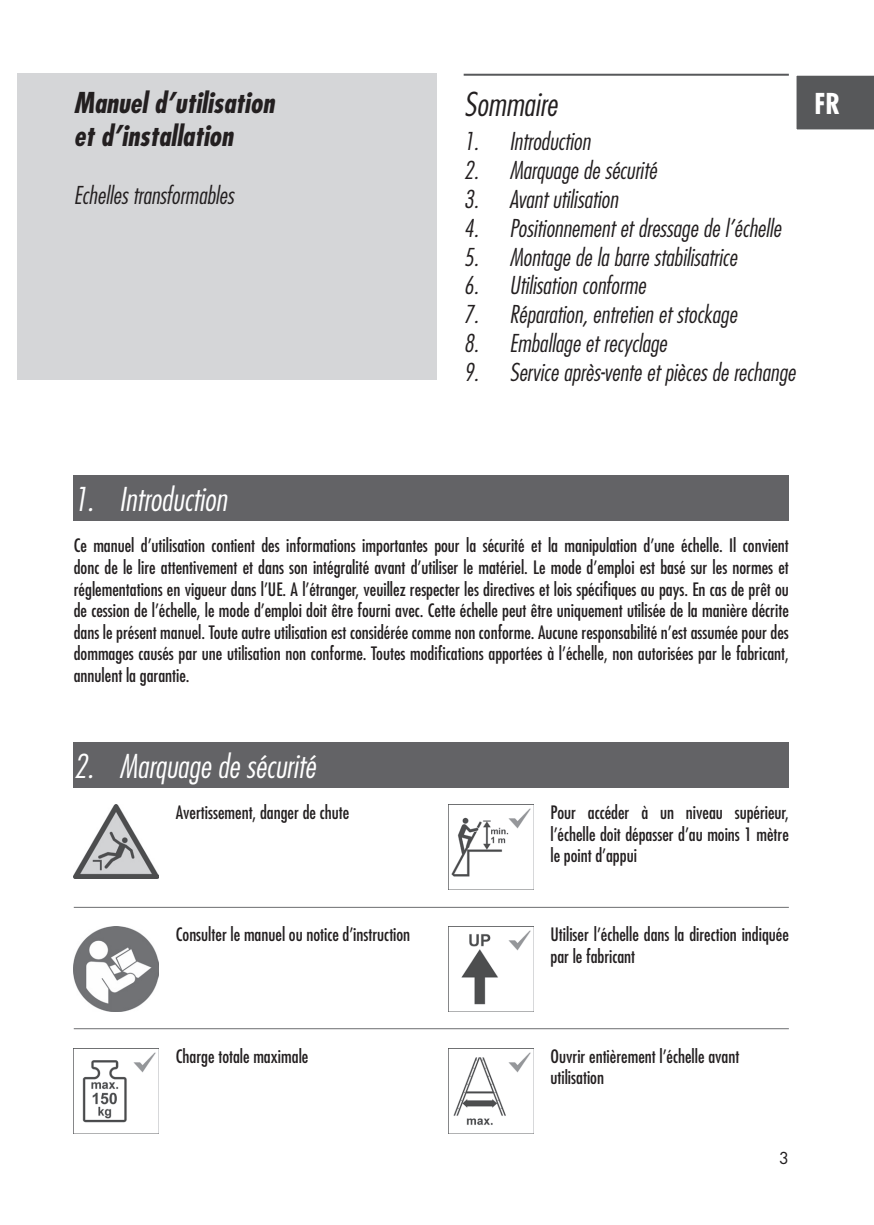
<style>
.page{position:relative;width:874px;height:1225px;background:#fff}
.page>*{position:absolute;margin:0;border:0;box-sizing:border-box;transform-origin:0 0}
.t1{font:italic 300 condensed 32px "Futura";color:#fff}
.t2{font:italic 300 condensed 32px "Futura";color:#231f20}
.t3{font:italic 700 condensed 28px/33.6px "Futura";color:#231f20}
.t4{font:700 condensed 28px "Futura";color:#fff}
.t5{font:italic 300 condensed 24px "Futura";color:#231f20}
.t6{font:condensed 18px/21.6px "Futura";color:#231f20;text-align:justify}
.t7{font:16px "Futura";color:#231f20}
</style>
<div class="page">
<div style="left:17px;top:74px;width:420px;height:306px;background:#d5d6d8"></div>
<div style="left:74px;top:475px;width:714px;height:45px;background:#636366"></div>
<div style="left:796px;top:75px;width:77px;height:55px;background:#57585a"></div>
<hr style="left:463px;top:74px;width:325px;height:2px;background:#57585a">
<div style="left:74px;top:742px;width:714px;height:45px;background:#636366"></div>
<hr style="left:74px;top:907px;width:714px;height:1px;background:#6c6d70">
<img style="left:74px;top:926px;width:85px;height:85px">
<img style="left:74px;top:1048px;width:85px;height:85px">
<img style="left:74px;top:804px;width:85px;height:74px">
<hr style="left:74px;top:1028px;width:714px;height:1px;background:#6c6d70">
<img style="left:448px;top:804px;width:85px;height:85px">
<img style="left:448px;top:926px;width:85px;height:85px">
<img style="left:448px;top:1048px;width:85px;height:85px">
<h2 class="t3" style="left:74px;top:85px;width:202px">Manuel d’utilisation et d’installation</h2>
<h3 class="t5" style="left:74px;top:180px;width:161px">Echelles transformables</h3>
<h1 class="t2" style="left:463px;top:84px;width:95px">Sommaire</h1>
<h3 class="t5" style="left:463px;top:126px;width:128px">1. Introduction</h3>
<h3 class="t5" style="left:463px;top:155px;width:194px">2. Marquage de sécurité</h3>
<h3 class="t5" style="left:463px;top:184px;width:155px">3. Avant utilisation</h3>
<h3 class="t5" style="left:463px;top:213px;width:318px">4. Positionnement et dressage de l’échelle</h3>
<h3 class="t5" style="left:463px;top:242px;width:274px">5. Montage de la barre stabilisatrice</h3>
<h3 class="t5" style="left:463px;top:270px;width:183px">6. Utilisation conforme</h3>
<h3 class="t5" style="left:463px;top:299px;width:274px">7. Réparation, entretien et stockage</h3>
<h3 class="t5" style="left:463px;top:328px;width:204px">8. Emballage et recyclage</h3>
<h3 class="t5" style="left:463px;top:357px;width:333px">9. Service après-vente et pièces de rechange</h3>
<h2 class="t4" style="left:814px;top:86px;width:27px">FR</h2>
<h1 class="t1" style="left:74px;top:479px;width:155px">1. Introduction</h1>
<p class="t6" style="left:74px;top:534px;width:716px">Ce manuel d’utilisation contient des informations importantes pour la sécurité et la manipulation d’une échelle. Il convient donc de le lire attentivement et dans son intégralité avant d’utiliser le matériel. Le mode d’emploi est basé sur les normes et réglementations en vigueur dans l’UE. A l’étranger, veuillez respecter les directives et lois spécifiques au pays. En cas de prêt ou de cession de l’échelle, le mode d’emploi doit être fourni avec. Cette échelle peut être uniquement utilisée de la manière décrite dans le présent manuel. Toute autre utilisation est considérée comme non conforme. Aucune responsabilité n’est assumée pour des dommages causés par une utilisation non conforme. Toutes modifications apportées à l’échelle, non autorisées par le fabricant, annulent la garantie.</p>
<h1 class="t1" style="left:74px;top:745px;width:243px">2. Marquage de sécurité</h1>
<p class="t6" style="left:176px;top:801px;width:175px">Avertissement, danger de chute</p>
<p class="t6" style="left:550px;top:801px;width:240px">Pour accéder à un niveau supérieur, l’échelle doit dépasser d’au moins 1 mètre le point d’appui</p>
<p class="t6" style="left:176px;top:923px;width:236px">Consulter le manuel ou notice d’instruction</p>
<p class="t6" style="left:176px;top:1045px;width:134px">Charge totale maximale</p>
<p class="t6" style="left:550px;top:923px;width:240px">Utiliser l’échelle dans la direction indiquée par le fabricant</p>
<p class="t6" style="left:550px;top:1045px;width:190px">Ouvrir entièrement l’échelle avant utilisation</p>
<p class="t7" style="left:778px;top:1146px;width:11px">3</p>
</div>
